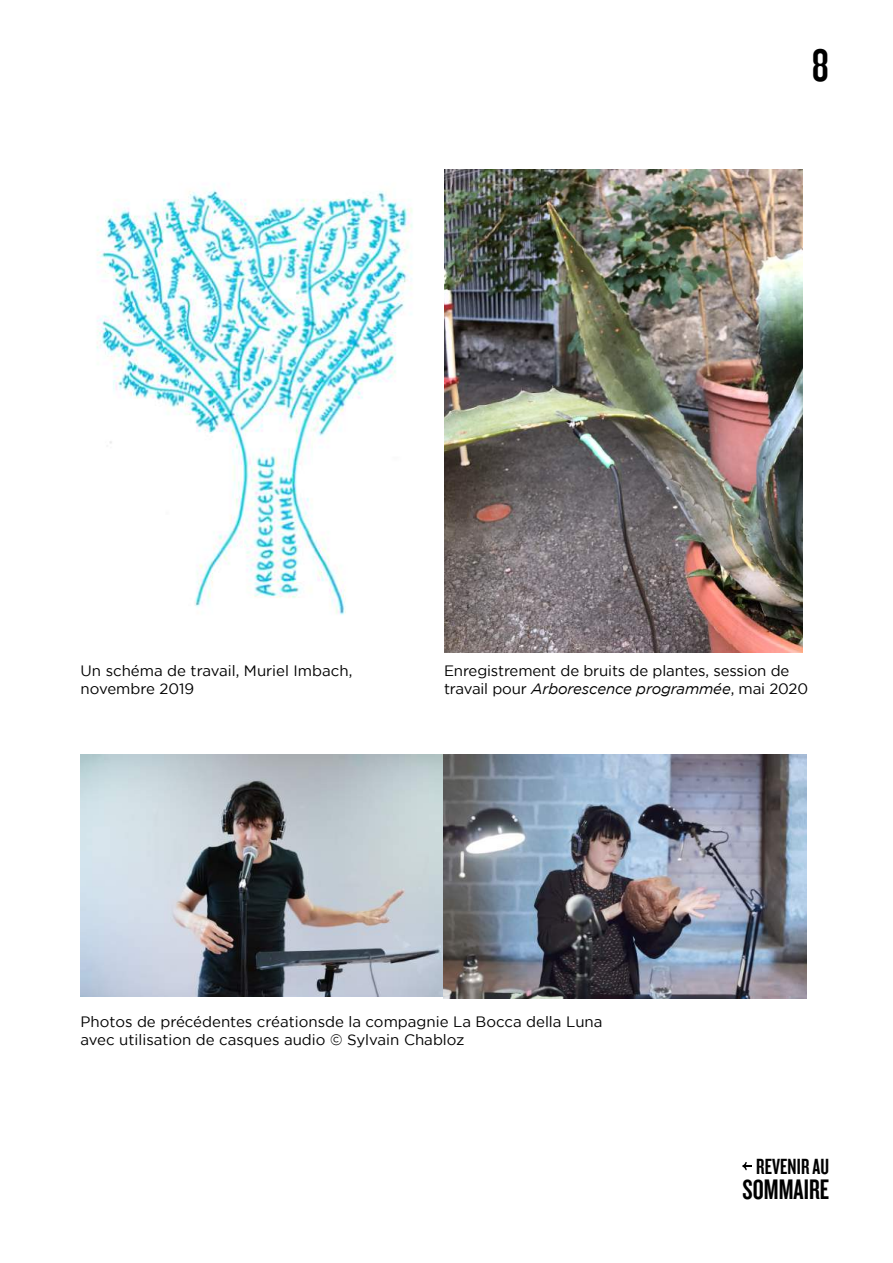
<style>
.page{position:relative;width:893px;height:1263px;background:#fff}
.page>*{position:absolute;margin:0;border:0;box-sizing:border-box;transform-origin:0 0}
.t1{font:48px "Knockout 48 Featherweight";color:#000}
.t2{font:29.1px "Knockout 48 Featherweight";color:#000}
.t3{font:22.65px "Knockout 48 Featherweight";letter-spacing:.005em;color:#000}
.t4{font:15px/18px "Gotham";color:#000}
.s1{font-style:italic}
</style>
<div class="page">
<img style="left:96px;top:189px;width:317px;height:426px">
<img style="left:81px;top:755px;width:362px;height:241px">
<img style="left:444px;top:170px;width:358px;height:482px">
<img style="left:443px;top:755px;width:363px;height:243px">
<svg style="left:742px;top:1162px;width:10px;height:8px"></svg>
<h1 class="t1" style="left:812px;top:36px;width:19px">8</h1>
<p class="t4" style="left:81px;top:662px;width:273px">Un schéma de travail, Muriel Imbach, novembre 2019</p>
<p class="t4" style="left:444px;top:662px;width:366px">Enregistrement de bruits de plantes, session de travail pour <span class="s1">Arborescence programmée</span>, mai 2020</p>
<p class="t4" style="left:81px;top:1012px;width:523px">Photos de précédentes créationsde la compagnie La Bocca della Luna avec utilisation de casques audio © Sylvain Chabloz</p>
<h3 class="t3" style="left:756px;top:1153px;width:75px">REVENIR AU</h3>
<h2 class="t2" style="left:743px;top:1172px;width:88px">SOMMAIRE</h2>
</div>
